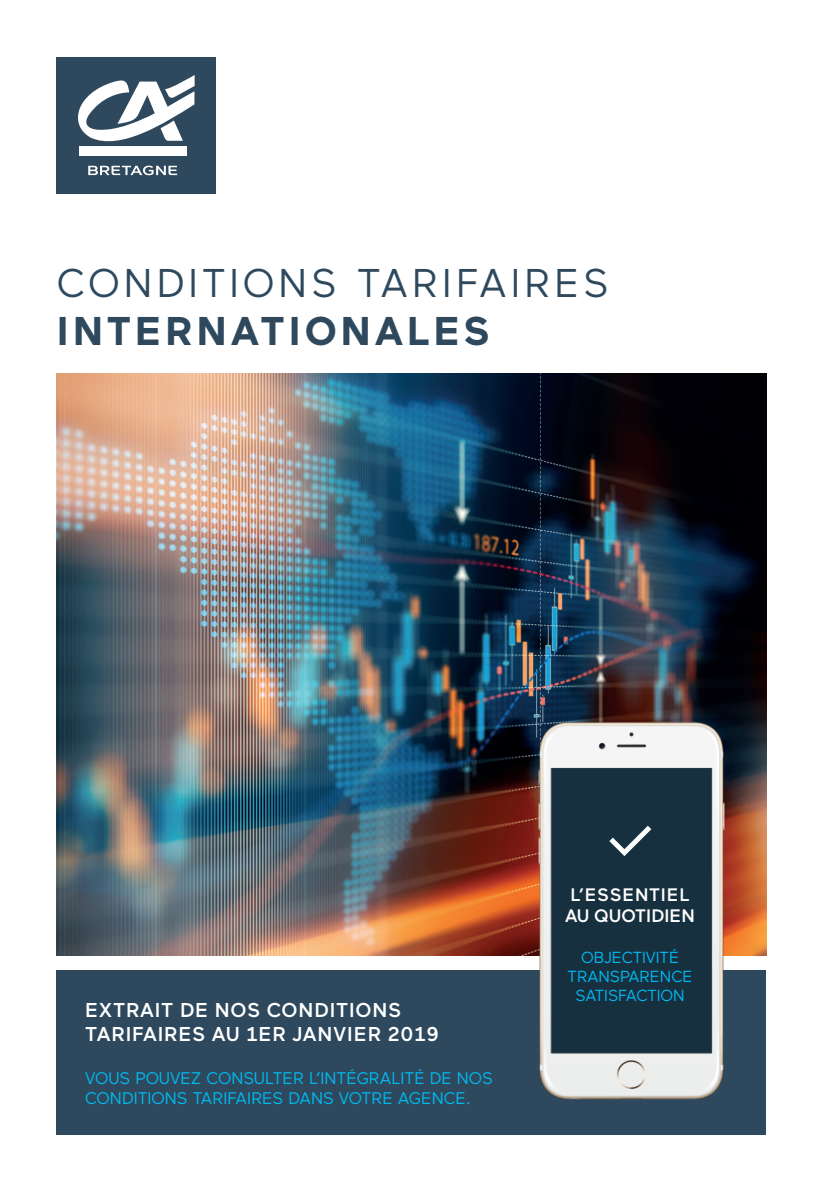
<style>
.page{position:relative;width:823px;height:1191px;background:#fff}
.page>*{position:absolute;margin:0;border:0;box-sizing:border-box;transform-origin:0 0}
.t1{font:40px "Maax";letter-spacing:.1em;color:#2e495d}
.t2{font:700 40px "Maax";letter-spacing:.1em;color:#2e495d}
.t3{font:500 20px/24px "Maax";letter-spacing:.04em;color:#fff}
.t4{font:500 18px/21.6px "Maax";letter-spacing:.01em;color:#fff}
.t5{font:16.8px/20.2px "Maax";color:#00baf1}
.t6{font:16px/19.2px "Maax";color:#00baf1;text-align:center}
</style>
<div class="page">
<img style="left:57px;top:373px;width:708px;height:582px">
<div style="left:57px;top:969px;width:708px;height:165px;background:#2e495d"></div>
<div style="left:57px;top:57px;width:159px;height:136px;background:#2e495d"></div>
<img style="left:533px;top:716px;width:197px;height:384px">
<div style="left:79px;top:147px;width:107px;height:9px;background:#fff"></div>
<svg style="left:88px;top:166px;width:89px;height:9px"></svg>
<svg style="left:78px;top:75px;width:116px;height:76px"></svg>
<svg style="left:603px;top:820px;width:53px;height:39px;background:#354b58"></svg>
<p class="t1" style="left:57px;top:261px;width:553px">CONDITIONS TARIFAIRES</p>
<p class="t2" style="left:57px;top:309px;width:434px">INTERNATIONALES</p>
<p class="t3" style="left:85px;top:998px;width:355px">EXTRAIT DE NOS CONDITIONS<br>TARIFAIRES AU 1ER JANVIER 2019</p>
<p class="t5" style="left:85px;top:1068px;width:409px">VOUS POUVEZ CONSULTER L’INTÉGRALITÉ DE NOS<br>CONDITIONS TARIFAIRES DANS VOTRE AGENCE.</p>
<p class="t4" style="left:564px;top:884px;width:131px">L’ESSENTIEL<br>AU QUOTIDIEN</p>
<p class="t6" style="left:567px;top:948px;width:126px">OBJECTIVITÉ<br>TRANSPARENCE<br>SATISFACTION</p>
</div>
